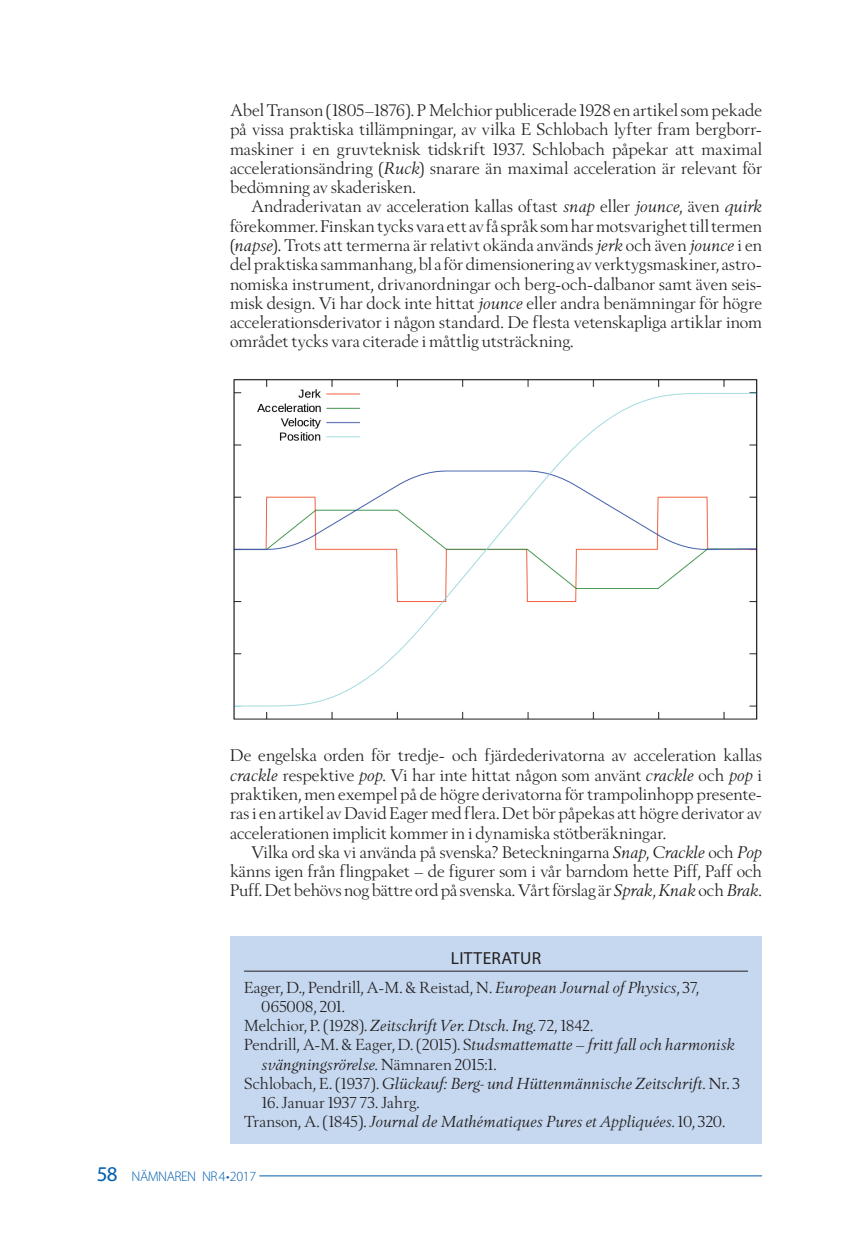
<style>
.page{position:relative;width:859px;height:1241px;background:#fff}
.page>*{position:absolute;margin:0;border:0;box-sizing:border-box;transform-origin:0 0}
.t1{font:17.5px "Myriad Pro";letter-spacing:.02em;color:#231f20}
.t2{font:16.62px/19.2px "Berling Nova Display Pro";color:#231f20;text-align:justify}
.t3{font:15.75px/19.2px "Berling Nova Display Pro";letter-spacing:.005em;color:#231f20}
.t4{font:italic 15.75px "Berling Nova Display Pro";letter-spacing:.005em;color:#231f20}
.t5{font:15.75px "Berling Nova Display Pro";letter-spacing:.03em;color:#231f20}
.t6{font:300 14px "Myriad Pro";letter-spacing:-.03em;color:#015dad}
.s1{font-style:italic}
.s2{font-style:normal}
.s3{font-weight:400;font-size:21px}
</style>
<div class="page">
<div style="left:230px;top:936px;width:531px;height:207px;background:#c6d8ef"></div>
<hr style="left:244px;top:970px;width:503px;height:1px;background:#231f20">
<img style="left:233px;top:379px;width:525px;height:341px">
<hr style="left:259px;top:1175px;width:502px;height:1px;background:#015dad">
<p class="t2" style="left:230px;top:100px;width:533px">Abel Transon (1805–1876). P Melchior publicerade 1928 en artikel som pekade på vissa praktiska tillämpningar, av vilka E Schlobach lyfter fram bergborr&shy;maskiner i en gruvteknisk tidskrift 1937. Schlobach påpekar att maximal accelerationsändring (<span class="s1">Ruck</span>) snarare än maximal acceleration är relevant för bedömning av skaderisken.</p>
<p class="t2" style="left:230px;top:197px;width:533px;text-indent:21px">Andraderivatan av acceleration kallas oftast <span class="s1">snap</span> eller <span class="s1">jounce</span>, även <span class="s1">quirk </span>förekommer. Finskan tycks vara ett av få språk som har motsvarighet till termen (<span class="s1">napse</span>). Trots att termerna är relativt okända används <span class="s1">jerk</span> och även <span class="s1">jounce</span> i en del praktiska sammanhang, bl a för dimensionering av verktygsmaskiner, astro&shy;nomiska instrument, drivanordningar och berg-och-dalbanor samt även seis&shy;misk design. Vi har dock inte hittat <span class="s1">jounce</span> eller andra benämningar för högre accelerationsderivator i någon standard. De flesta vetenskapliga artiklar inom området tycks vara citerade i måttlig utsträckning.</p>
<p class="t2" style="left:230px;top:745px;width:533px">De engelska orden för tredje- och fjärdederivatorna av acceleration kallas <span class="s1">crackle</span> respektive <span class="s1">pop</span>. Vi har inte hittat någon som använt <span class="s1">crackle</span> och <span class="s1">pop</span> i praktiken, men exempel på de högre derivatorna för trampolinhopp presente&shy;ras i en artikel av David Eager med flera. Det bör påpekas att högre derivator av accelerationen implicit kommer in i dynamiska stötberäkningar.</p>
<p class="t2" style="left:230px;top:842px;width:533px;text-indent:21px">Vilka ord ska vi använda på svenska? Beteckningarna <span class="s1">Snap</span>, <span class="s1">Crackle</span> och <span class="s1">Pop </span>känns igen från flingpaket – de figurer som i vår barndom hette Piff, Paff och Puff. Det behövs nog bättre ord på svenska. Vårt förslag är <span class="s1">Sprak, Knak</span> och <span class="s1">Brak</span>.</p>
<p class="t1" style="left:450px;top:948px;width:92px">LITTERATUR</p>
<p class="t3" style="left:244px;top:977px;width:456px">Eager, D., Pendrill, A-M. &amp; Reistad, N. <span class="s1">European Journal of Physics</span>, 37,</p>
<p class="t5" style="left:261px;top:996px;width:85px">065008, 201.</p>
<p class="t3" style="left:244px;top:1015px;width:350px">Melchior, P. (1928). <span class="s1">Zeitschrift Ver. Dtsch. Ing</span>. 72, 1842.</p>
<p class="t4" style="left:244px;top:1035px;width:492px"><span class="s2">Pendrill, A-M. &amp; Eager, D. (2015). S</span>tudsmattematte – fritt fall och harmonisk</p>
<p class="t4" style="left:261px;top:1054px;width:236px">svängningsrörelse. <span class="s2">Nämnaren 2015:1.</span></p>
<p class="t4" style="left:244px;top:1074px;width:497px"><span class="s2">Schlobach, E. (1937).</span> Glückauf: Berg- und Hüttenmännische Zeitschrift<span class="s2">. Nr. 3</span></p>
<p class="t3" style="left:244px;top:1092px;width:482px;text-indent:17px">16. Januar 1937 73. Jahrg.<br>Transon, A. (1845). <span class="s1">Journal de Mathématiques Pures et Appliquées.</span> 10, 320.</p>
<p class="t6" style="left:97px;top:1168px;width:161px"><span class="s3">58</span> NÄMNAREN NR 4 • 2017</p>
</div>
